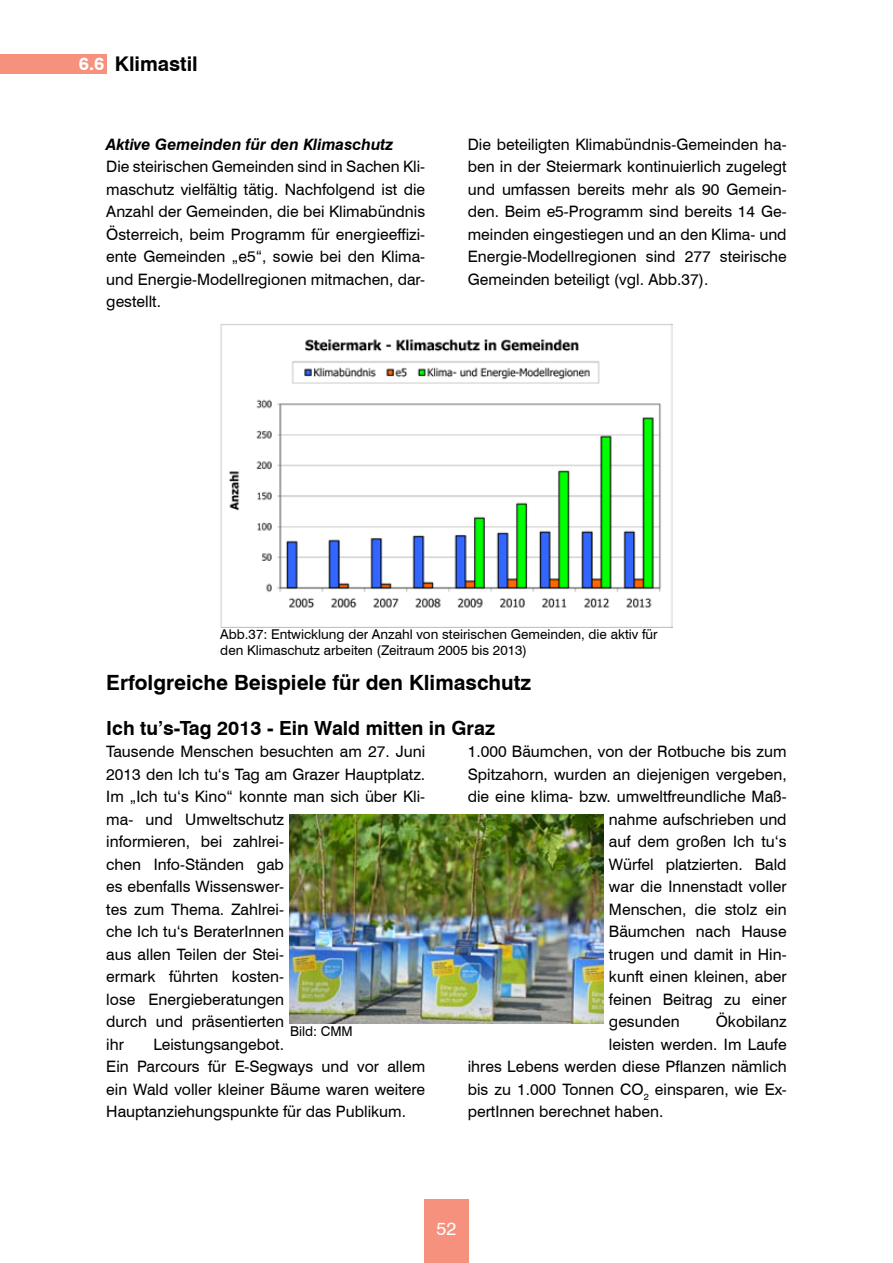
<style>
.page{position:relative;width:893px;height:1263px;background:#fff}
.page>*{position:absolute;margin:0;border:0;box-sizing:border-box;transform-origin:0 0}
.t1{font:700 21px "Swiss 721 BT";color:#000}
.t2{font:700 20.25px "Swiss 721 BT";color:#000}
.t3{font:700 19.5px "Swiss 721 BT";color:#000}
.t4{font:18px "Swiss 721 BT";color:#fff}
.t5{font:15.75px/22.5px "Swiss 721 BT";color:#000;text-align:justify}
.t6{font:italic 700 15.75px "Swiss 721 BT";color:#000}
.t7{font:13.5px/16.2px "Swiss 721 BT";color:#000}
.s1{font-size:18px;color:#fff}
</style>
<div class="page">
<div style="left:424px;top:1199px;width:45px;height:64px;background:#f6917e"></div>
<div style="left:0;top:54px;width:106px;height:19px;background:#f6917e"></div>
<img style="left:220px;top:324px;width:453px;height:303px">
<img style="left:289px;top:814px;width:314px;height:209px">
<p class="t2" style="left:79px;top:52px;width:120px"><span class="s1">6.6</span> Klimastil</p>
<p class="t6" style="left:106px;top:134px;width:289px">Aktive Gemeinden für den Klimaschutz</p>
<p class="t5" style="left:106px;top:155px;width:320px">Die steirischen Gemeinden sind in Sachen Kli&shy;maschutz vielfältig tätig. Nachfolgend ist die Anzahl der Gemeinden, die bei Klimabündnis Österreich, beim Programm für energieeffizi&shy;ente Gemeinden „e5“, sowie bei den Klima&shy;und Energie-Modellregionen mitmachen, dar&shy;gestellt.</p>
<p class="t5" style="left:468px;top:133px;width:320px">Die beteiligten Klimabündnis-Gemeinden ha&shy;ben in der Steiermark kontinuierlich zugelegt und umfassen bereits mehr als 90 Gemein&shy;den. Beim e5-Programm sind bereits 14 Ge&shy;meinden eingestiegen und an den Klima- und Energie-Modellregionen sind 277 steirische Gemeinden beteiligt (vgl. Abb.37).</p>
<p class="t7" style="left:220px;top:626px;width:439px">Abb.37: Entwicklung der Anzahl von steirischen Gemeinden, die aktiv für den Klimaschutz arbeiten (Zeitraum 2005 bis 2013)</p>
<h1 class="t1" style="left:106px;top:669px;width:426px">Erfolgreiche Beispiele für den Klimaschutz</h1>
<p class="t3" style="left:106px;top:716px;width:390px">Ich tu’s-Tag 2013 - Ein Wald mitten in Graz</p>
<p class="t5" style="left:106px;top:740px;width:320px;text-align:left">Tausende Menschen besuchten am 27. Juni<br>2013 den Ich tu‘s Tag am Grazer Hauptplatz.<br>Im „Ich tu‘s Kino“ konnte man sich über Kli&shy;ma- und Umweltschutz<br>informieren, bei zahlrei-<br>chen Info-Ständen gab<br>es ebenfalls Wissenswer-<br>tes zum Thema. Zahlrei-<br>che Ich tu‘s BeraterInnen<br>aus allen Teilen der Stei-<br>ermark führten kosten-<br>lose Energieberatungen<br>durch und präsentierten<br>ihr</p>
<p class="t5" style="left:468px;top:740px;width:320px">1.000 Bäumchen, von der Rotbuche bis zum</p>
<p class="t5" style="left:468px;top:763px;width:320px">Spitzahorn, wurden an diejenigen vergeben,</p>
<p class="t5" style="left:468px;top:785px;width:320px">die eine klima- bzw. umweltfreundliche Maß-</p>
<p class="t5" style="left:609px;top:808px;width:179px">nahme aufschrieben und</p>
<p class="t5" style="left:609px;top:830px;width:179px">auf dem großen Ich tu‘s</p>
<p class="t5" style="left:609px;top:853px;width:179px">Würfel platzierten. Bald</p>
<p class="t5" style="left:609px;top:875px;width:179px">war die Innenstadt voller</p>
<p class="t5" style="left:609px;top:898px;width:179px">Menschen, die stolz ein</p>
<p class="t5" style="left:609px;top:920px;width:179px">Bäumchen nach Hause</p>
<p class="t5" style="left:609px;top:943px;width:179px">trugen und damit in Hin-</p>
<p class="t5" style="left:609px;top:965px;width:179px">kunft einen kleinen, aber</p>
<p class="t5" style="left:609px;top:988px;width:179px">feinen Beitrag zu einer</p>
<p class="t5" style="left:609px;top:1010px;width:72px">gesunden</p>
<p class="t5" style="left:716px;top:1010px;width:72px">Ökobilanz</p>
<p class="t5" style="left:609px;top:1033px;width:179px">leisten werden. Im Laufe</p>
<p class="t5" style="left:468px;top:1055px;width:320px">ihres Lebens werden diese Pflanzen nämlich</p>
<p class="t5" style="left:468px;top:1078px;width:320px">bis zu 1.000 Tonnen CO<sub>2</sub> einsparen, wie Ex-</p>
<p class="t5" style="left:468px;top:1100px;width:197px">pertInnen berechnet haben.</p>
<p class="t7" style="left:290px;top:1023px;width:64px">Bild: CMM</p>
<p class="t5" style="left:106px;top:1033px;width:320px;text-align:left;text-indent:47px">Leistungsangebot.<br>Ein Parcours für E-Segways und vor allem ein Wald voller kleiner Bäume waren weitere Hauptanziehungspunkte für das Publikum.</p>
<p class="t4" style="left:437px;top:1218px;width:21px">52</p>
</div>
